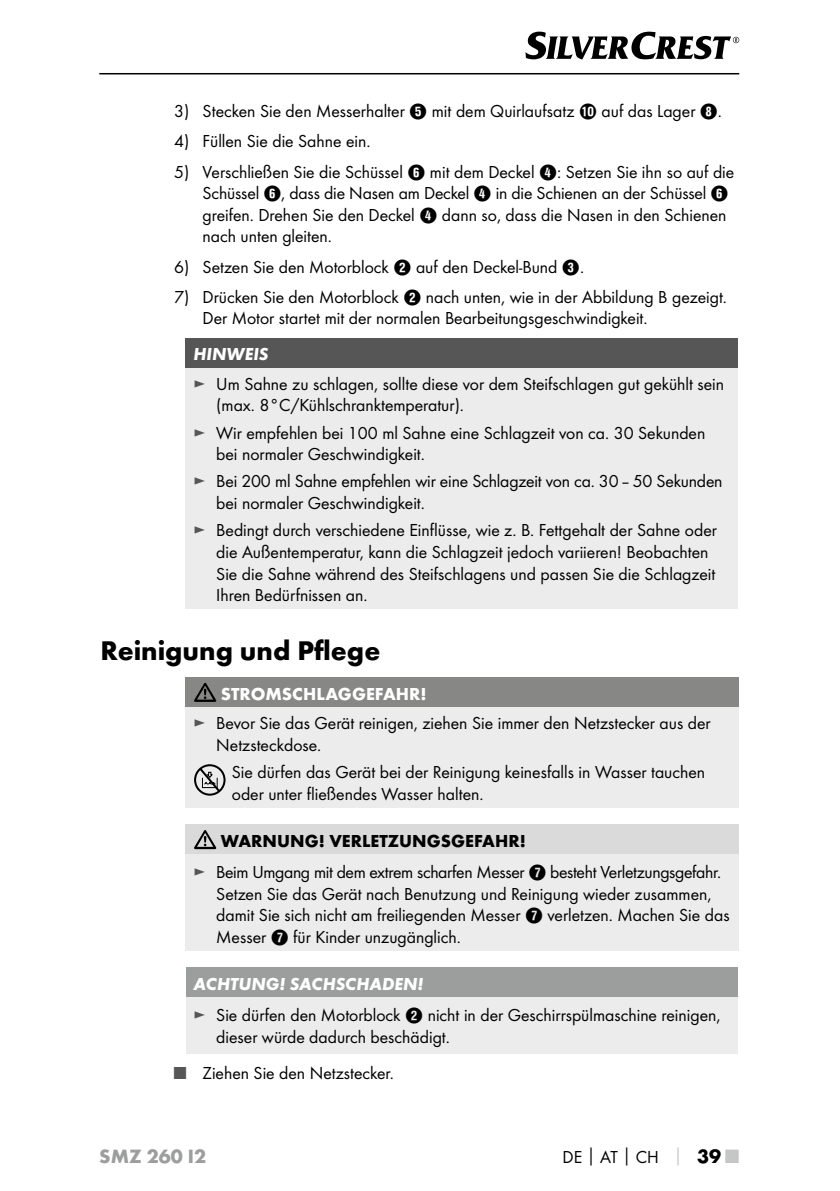
<style>
.page{position:relative;width:840px;height:1191px;background:#fff}
.page>*{position:absolute;margin:0;border:0;box-sizing:border-box;transform-origin:0 0}
.t1{font:700 28px "Futura";color:#000}
.t2{font:700 20px "Futura";color:#9c9d9d}
.t3{font:18px/21.6px "Futura Boo";color:#000}
.t4{font:italic 700 18px "Futura";color:#fff}
.t5{font:700 18px "Futura";color:#000}
.t6{font:700 18px "Futura";color:#fff}
.s1{font-family:"Hako PI Nummern"}
.s2{color:#565656}
.s3{font-family:"Futura";font-weight:700}
.s4{font-family:"Futura";font-weight:700;color:#c5c6c6}
.s5{font-family:"Futura";font-weight:700;font-size:20px}
.s6{font-family:"Futura";font-weight:700;font-size:20px;color:#c5c6c6}
</style>
<div class="page">
<hr style="left:99px;top:73px;width:639px;height:1px;background:#000">
<svg style="left:525px;top:32px;width:213px;height:28px"></svg>
<div style="left:185px;top:338px;width:552px;height:30px;background:#565656"></div>
<div style="left:185px;top:368px;width:552px;height:241px;background:#ececed"></div>
<div style="left:185px;top:677px;width:553px;height:30px;background:#878786"></div>
<div style="left:185px;top:707px;width:553px;height:100px;background:#ececed"></div>
<svg style="left:194px;top:683px;width:22px;height:19px"></svg>
<svg style="left:194px;top:764px;width:32px;height:32px"></svg>
<div style="left:185px;top:824px;width:553px;height:30px;background:#dadada"></div>
<div style="left:185px;top:854px;width:553px;height:97px;background:#ececed"></div>
<svg style="left:194px;top:830px;width:22px;height:19px"></svg>
<div style="left:185px;top:967px;width:552px;height:30px;background:#9c9d9d"></div>
<div style="left:185px;top:997px;width:552px;height:56px;background:#ececed"></div>
<p class="t3" style="left:174px;top:100px;width:546px">3) Stecken Sie den Messerhalter <span class="s1">5</span> mit dem Quirlaufsatz <span class="s1">0</span> auf das Lager <span class="s1">8</span>.</p>
<p class="t3" style="left:174px;top:130px;width:195px">4) Füllen Sie die Sahne ein.</p>
<p class="t3" style="left:202px;top:161px;width:533px;text-indent:-28px">5) Verschließen Sie die Schüssel <span class="s1">6</span> mit dem Deckel <span class="s1">4</span>: Setzen Sie ihn so auf die Schüssel <span class="s1">6</span>, dass die Nasen am Deckel <span class="s1">4</span> in die Schienen an der Schüssel <span class="s1">6 </span>greifen. Drehen Sie den Deckel <span class="s1">4</span> dann so, dass die Nasen in den Schienen nach unten gleiten.</p>
<p class="t3" style="left:174px;top:255px;width:409px">6) Setzen Sie den Motorblock <span class="s1">2</span> auf den Deckel-Bund <span class="s1">3</span>.</p>
<p class="t3" style="left:202px;top:286px;width:523px;text-indent:-28px">7) Drücken Sie den Motorblock <span class="s1">2</span> nach unten, wie in der Abbildung B gezeigt.<br>Der Motor startet mit der normalen Bearbeitungsgeschwindigkeit.</p>
<p class="t4" style="left:193px;top:343px;width:76px">HINWEIS</p>
<p class="t3" style="left:216px;top:373px;width:509px;text-indent:-23px"><span class="s2">►</span> Um Sahne zu schlagen, sollte diese vor dem Steifschlagen gut gekühlt sein (max. 8°C/Kühlschranktemperatur).</p>
<p class="t3" style="left:216px;top:421px;width:490px;text-indent:-23px"><span class="s2">►</span> Wir empfehlen bei 100 ml Sahne eine Schlagzeit von ca. 30 Sekunden bei normaler Geschwindigkeit.</p>
<p class="t3" style="left:216px;top:470px;width:507px;text-indent:-23px"><span class="s2">►</span> Bei 200 ml Sahne empfehlen wir eine Schlagzeit von ca. 30–50 Sekunden bei normaler Geschwindigkeit.</p>
<p class="t3" style="left:216px;top:519px;width:502px;text-indent:-23px"><span class="s2">►</span> Bedingt durch verschiedene Einflüsse, wie z. B. Fettgehalt der Sahne oder die Außentemperatur, kann die Schlagzeit jedoch variieren! Beobachten Sie die Sahne während des Steifschlagens und passen Sie die Schlagzeit Ihren Bedürfnissen an.</p>
<h1 class="t1" style="left:100px;top:633px;width:281px">Reinigung und Pflege</h1>
<p class="t6" style="left:221px;top:682px;width:207px">STROMSCHLAGGEFAHR!</p>
<p class="t3" style="left:216px;top:712px;width:495px;text-indent:-23px"><span class="s2">►</span> Bevor Sie das Gerät reinigen, ziehen Sie immer den Netzstecker aus der<br>Netzsteckdose.</p>
<p class="t3" style="left:232px;top:761px;width:474px">Sie dürfen das Gerät bei der Reinigung keinesfalls in Wasser tauchen oder unter fließendes Wasser halten.</p>
<p class="t5" style="left:221px;top:829px;width:306px">WARNUNG! VERLETZUNGSGEFAHR!</p>
<p class="t3" style="left:216px;top:861px;width:514px;text-indent:-23px"><span class="s2">►</span> Beim Umgang mit dem extrem scharfen Messer <span class="s1">7</span> besteht Verletzungsgefahr.<br>Setzen Sie das Gerät nach Benutzung und Reinigung wieder zusammen, damit Sie sich nicht am freiliegenden Messer <span class="s1">7</span> verletzen. Machen Sie das Messer <span class="s1">7</span> für Kinder unzugänglich.</p>
<p class="t4" style="left:193px;top:972px;width:231px">ACHTUNG! SACHSCHADEN!</p>
<p class="t3" style="left:216px;top:1004px;width:505px;text-indent:-23px"><span class="s2">►</span> Sie dürfen den Motorblock <span class="s1">2</span> nicht in der Geschirrspülmaschine reinigen, dieser würde dadurch beschädigt.</p>
<p class="t3" style="left:174px;top:1061px;width:219px"><span class="s2">■</span> Ziehen Sie den Netzstecker.</p>
<p class="t2" style="left:99px;top:1143px;width:108px">SMZ 260 I2</p>
<p class="t3" style="left:562px;top:1145px;width:178px">DE<span class="s3">│</span>AT<span class="s3">│</span>CH <span class="s4">│</span> <span class="s5">39</span> <span class="s6">■</span></p>
</div>
